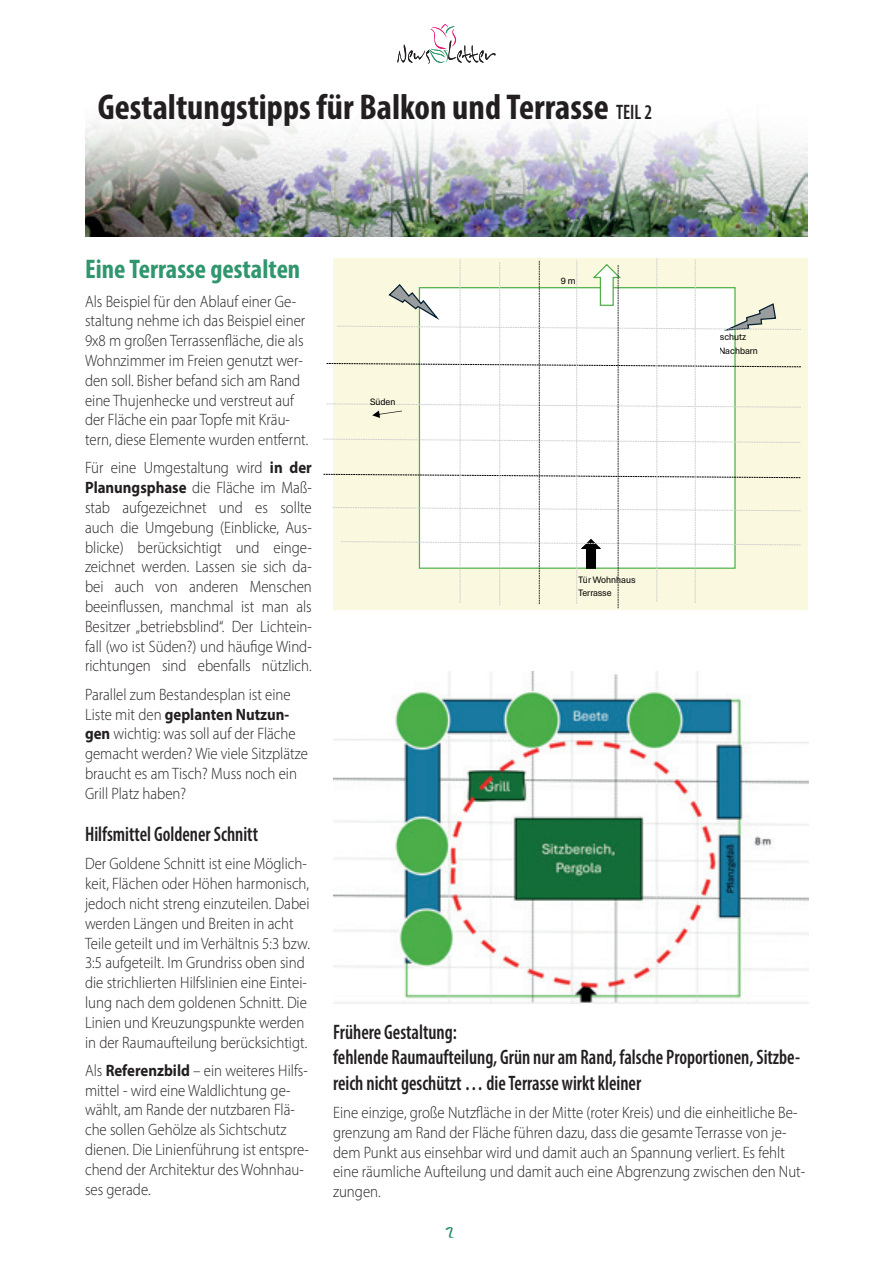
<style>
.page{position:relative;width:893px;height:1263px;background:#fff}
.page>*{position:absolute;margin:0;border:0;box-sizing:border-box;transform-origin:0 0}
.t1{font:700 condensed 36px "Myriad Pro";color:#231f20}
.t2{font:700 condensed 27px "Myriad Pro";color:#30966d}
.t3{font:600 condensed 21px/25.2px "Myriad Pro";color:#231f20;scale:.9 1}
.t4{font:21px "Inkburrow";color:#30966d}
.t5{font:300 16.5px/19.8px "Myriad Pro";color:#231f20;scale:.9 1}
.t6{font:9.75px/13px "Aptos Display";color:#000001}
.s1{font-weight:600;font-size:21px}
.s2{font-weight:700}
</style>
<div class="page">
<svg style="left:397px;top:24px;width:99px;height:40px"></svg>
<img style="left:85px;top:119px;width:723px;height:118px">
<svg style="left:323px;top:258px;width:477px;height:351px"></svg>
<img style="left:333px;top:672px;width:476px;height:332px">
<h1 class="t1" style="left:98px;top:84px;width:556px">Gestaltungstipps für Balkon und Terrasse <span class="s1">TEIL 2</span></h1>
<h2 class="t2" style="left:85px;top:252px;width:217px">Eine Terrasse gestalten</h2>
<p class="t5" style="left:85px;top:291px;width:250px">Als Beispiel für den Ablauf einer Ge&shy;staltung nehme ich das Beispiel einer 9x8 m großen Terrassenfläche, die als Wohnzimmer im Freien genutzt wer&shy;den soll. Bisher befand sich am Rand eine Thujenhecke und verstreut auf der Fläche ein paar Topfe mit Kräu&shy;tern, diese Elemente wurden entfernt.</p>
<p class="t5" style="left:85px;top:458px;width:253px;text-align:justify">Für eine Umgestaltung wird <span class="s2">in der Planungsphase</span> die Fläche im Maß&shy;stab aufgezeichnet und es sollte auch die Umgebung (Einblicke, Aus&shy;blicke) berücksichtigt und einge&shy;zeichnet werden. Lassen sie sich da&shy;bei auch von anderen Menschen beeinflussen, manchmal ist man als Besitzer „betriebsblind“. Der Lichtein&shy;fall (wo ist Süden?) und häufige Wind&shy;richtungen sind ebenfalls nützlich.</p>
<p class="t5" style="left:85px;top:684px;width:249px">Parallel zum Bestandesplan ist eine<br>Liste mit den <span class="s2">geplanten Nutzun&shy;gen</span> wichtig: was soll auf der Fläche gemacht werden? Wie viele Sitzplätze braucht es am Tisch? Muss noch ein<br>Grill Platz haben?</p>
<p class="t3" style="left:85px;top:821px;width:194px">Hilfsmittel Goldener Schnitt</p>
<p class="t5" style="left:85px;top:854px;width:251px">Der Goldene Schnitt ist eine Möglich&shy;keit, Flächen oder Höhen harmonisch, jedoch nicht streng einzuteilen. Dabei werden Längen und Breiten in acht Teile geteilt und im Verhältnis 5:3 bzw.<br>3:5 aufgeteilt. Im Grundriss oben sind die strichlierten Hilfslinien eine Eintei&shy;lung nach dem goldenen Schnitt. Die Linien und Kreuzungspunkte werden in der Raumaufteilung berücksichtigt.</p>
<p class="t5" style="left:85px;top:1060px;width:250px">Als <span class="s2">Referenzbild</span> – ein weiteres Hilfs&shy;mittel - wird eine Waldlichtung ge&shy;wählt, am Rande der nutzbaren Flä&shy;che sollen Gehölze als Sichtschutz dienen. Die Linienführung ist entspre&shy;chend der Architektur des Wohnhau&shy;ses gerade.</p>
<p class="t6" style="left:370px;top:395px;width:27px">Süden</p>
<p class="t6" style="left:561px;top:274px;width:16px">9 m</p>
<p class="t6" style="left:700px;top:330px;width:60px">Sichtschutz zum Nachbarn</p>
<p class="t6" style="left:578px;top:573px;width:59px">Tür Wohnhaus<br>Terrasse</p>
<p class="t3" style="left:333px;top:1019px;width:520px">Frühere Gestaltung:<br>fehlende Raumaufteilung, Grün nur am Rand, falsche Proportionen, Sitzbe&shy;reich nicht geschützt … die Terrasse wirkt kleiner</p>
<p class="t5" style="left:333px;top:1102px;width:526px">Eine einzige, große Nutzfläche in der Mitte (roter Kreis) und die einheitliche Be&shy;grenzung am Rand der Fläche führen dazu, dass die gesamte Terrasse von je&shy;dem Punkt aus einsehbar wird und damit auch an Spannung verliert. Es fehlt eine räumliche Aufteilung und damit auch eine Abgrenzung zwischen den Nut&shy;zungen.</p>
<p class="t4" style="left:446px;top:1220px;width:10px">2</p>
</div>
